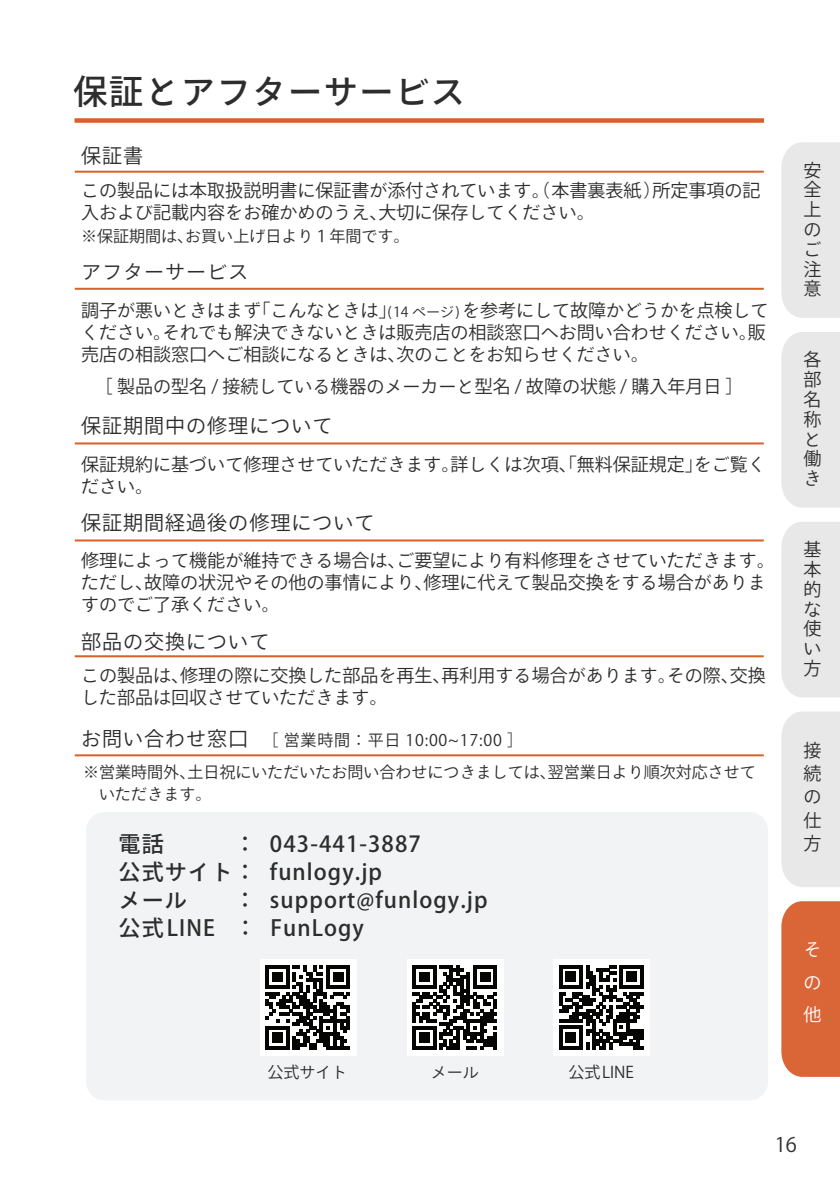
<style>
.page{position:relative;width:840px;height:1191px;background:#fff}
.page>*{position:absolute;margin:0;border:0;box-sizing:border-box;transform-origin:0 0}
.t1{font:500 34px "Ryo Gothic Plus N";letter-spacing:.05em;color:#2d2d2e}
.t2{font:500 22px/28px "Ryo Gothic Plus N";letter-spacing:.05em;color:#2d2d2e}
.t3{font:20px "Ryo Gothic Plus N";letter-spacing:.05em;color:#2d2d2e}
.t4{font:18px/22px "Ryo Gothic Plus N";color:#2d2d2e}
.t5{font:18px/19.8px "Ryo Gothic Plus N";color:#2d2e2e;text-align:justify}
.t6{font:18px/32.4px "Ryo Gothic Plus N";color:#fff;text-align:justify}
.t7{font:16px/22px "Ryo Gothic Plus N";color:#2d2d2e}
.t8{font:16px "Ryo Gothic Plus N";letter-spacing:.05em;color:#2d2d2e}
.s1{font-size:14px}
.s2{font-size:20px}
</style>
<div class="page">
<svg style="left:74px;top:118px;width:689px;height:4px;fill:#da5f28"></svg>
<div style="left:86px;top:812px;width:681px;height:288px;background:#f2f3f4;border-radius:19px"></div>
<hr style="left:75px;top:754px;width:688px;height:2px;background:#da5f28">
<hr style="left:75px;top:655px;width:688px;height:2px;background:#da5f28">
<hr style="left:75px;top:539px;width:688px;height:2px;background:#da5f28">
<hr style="left:75px;top:442px;width:688px;height:2px;background:#da5f28">
<hr style="left:75px;top:288px;width:688px;height:2px;background:#da5f28">
<hr style="left:75px;top:171px;width:688px;height:2px;background:#da5f28">
<div style="left:260px;top:959px;width:96px;height:96px;background:#fff"></div>
<svg style="left:265px;top:965px;width:85px;height:84px"></svg>
<div style="left:406px;top:959px;width:97px;height:96px;background:#fff"></div>
<svg style="left:412px;top:965px;width:84px;height:84px"></svg>
<div style="left:552px;top:959px;width:97px;height:96px;background:#fff"></div>
<svg style="left:559px;top:965px;width:84px;height:84px"></svg>
<div style="left:781px;top:142px;width:58px;height:176px;background:#e8e8e9"></div>
<div style="left:781px;top:332px;width:58px;height:175px;background:#e8e8e9"></div>
<div style="left:781px;top:522px;width:58px;height:175px;background:#e8e8e9"></div>
<div style="left:781px;top:711px;width:58px;height:176px;background:#e8e8e9"></div>
<div style="left:781px;top:901px;width:58px;height:175px;background:#da6638"></div>
<h1 class="t1" style="left:73px;top:70px;width:393px">保証とアフターサービス</h1>
<p class="t3" style="left:81px;top:144px;width:63px">保証書</p>
<p class="t4" style="left:81px;top:180px;width:680px">この製品には本取扱説明書に保証書が添付されています。（本書裏表紙）所定事項の記入および記載内容をお確かめのうえ、大切に保存してください。</p>
<p class="t7" style="left:81px;top:225px;width:330px">※保証期間は、お買い上げ日より１年間です。</p>
<p class="t3" style="left:81px;top:259px;width:168px">アフターサービス</p>
<p class="t4" style="left:81px;top:300px;width:688px">調子が悪いときはまず「こんなときは」<span class="s1">(14 ページ)</span> を参考にして故障かどうかを点検してください。それでも解決できないときは販売店の相談窓口へお問い合わせください。販売店の相談窓口へご相談になるときは、次のことをお知らせください。</p>
<p class="t4" style="left:95px;top:376px;width:650px">［ 製品の型名 / 接続している機器のメーカーと型名 / 故障の状態 / 購入年月日 ］</p>
<p class="t3" style="left:81px;top:413px;width:253px">保証期間中の修理について</p>
<p class="t4" style="left:81px;top:454px;width:685px">保証規約に基づいて修理させていただきます。詳しくは次項、「無料保証規定」をご覧ください。</p>
<p class="t3" style="left:81px;top:510px;width:295px">保証期間経過後の修理について</p>
<p class="t4" style="left:81px;top:550px;width:694px">修理によって機能が維持できる場合は、ご要望により有料修理をさせていただきます。ただし、故障の状況やその他の事情により、修理に代えて製品交換をする場合がありますのでご了承ください。</p>
<p class="t3" style="left:81px;top:629px;width:190px">部品の交換について</p>
<p class="t4" style="left:81px;top:665px;width:685px">この製品は、修理の際に交換した部品を再生、再利用する場合があります。その際、交換した部品は回収させていただきます。</p>
<p class="t8" style="left:81px;top:730px;width:443px"><span class="s2">お問い合わせ窓口　</span>［ 営業時間：平日 10:00~17:00 ］</p>
<p class="t7" style="left:83px;top:762px;width:674px">※営業時間外、土日祝にいただいたお問い合わせにつきましては、翌営業日より順次対応させて　いただきます。</p>
<p class="t2" style="left:118px;top:830px;width:370px">電話　　　： 043-441-3887<br>公式サイト： funlogy.jp<br>メール　　： support@funlogy.jp公式LINE ： FunLogy</p>
<p class="t7" style="left:267px;top:1061px;width:81px">公式サイト</p>
<p class="t7" style="left:430px;top:1061px;width:49px">メール</p>
<p class="t7" style="left:568px;top:1061px;width:67px">公式LINE</p>
<p class="t5" style="left:803px;top:161px;width:19px">安全上のご注意</p>
<p class="t5" style="left:803px;top:350px;width:19px;text-align:left">各部名称と働き</p>
<p class="t5" style="left:803px;top:540px;width:19px">基本的な使い方</p>
<p class="t5" style="left:803px;top:739px;width:19px;line-height:23.4px">接続の仕方</p>
<p class="t6" style="left:803px;top:934px;width:19px">その他</p>
<p class="t3" style="left:774px;top:1132px;width:24px">16</p>
</div>
